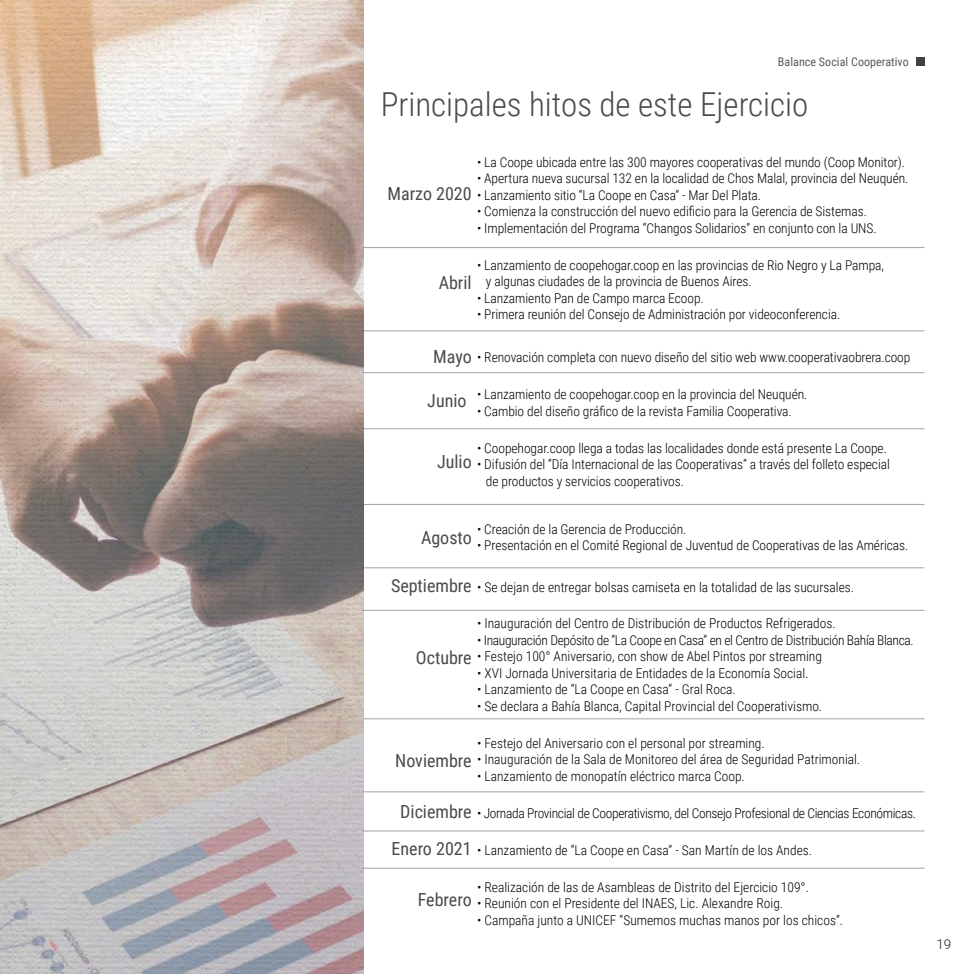
<style>
.page{position:relative;width:974px;height:974px;background:#fff}
.page>*{position:absolute;margin:0;border:0;box-sizing:border-box;transform-origin:0 0}
.t1{font:300 33px "Roboto Condensed";color:#4a4a49}
.t2{font:18px/37.2px "Roboto Condensed";color:#4a4a49;text-align:center}
.t3{font:300 13.5px/16.5px "Roboto Condensed";letter-spacing:-.005em;color:#000}
.t4{font:300 13.5px "Roboto Condensed";letter-spacing:-.025em;color:#000}
.t5{font:300 13.5px "Roboto";color:#221f20}
.t6{font:12px "Roboto Condensed";letter-spacing:.005em;color:#59595b}
</style>
<div class="page">
<div style="left:916px;top:58px;width:8px;height:8px;background:#414142"></div>
<img style="left:0;top:0;width:363px;height:974px">
<hr style="left:363px;top:247px;width:561px;height:1px;background:#a3a3a3">
<hr style="left:363px;top:330px;width:561px;height:1px;background:#a3a3a3">
<hr style="left:363px;top:372px;width:561px;height:1px;background:#a3a3a3">
<hr style="left:363px;top:428px;width:561px;height:1px;background:#a3a3a3">
<hr style="left:363px;top:504px;width:561px;height:1px;background:#a3a3a3">
<hr style="left:363px;top:567px;width:561px;height:1px;background:#a3a3a3">
<hr style="left:363px;top:610px;width:561px;height:1px;background:#a3a3a3">
<hr style="left:363px;top:718px;width:561px;height:1px;background:#a3a3a3">
<hr style="left:363px;top:791px;width:561px;height:1px;background:#a3a3a3">
<hr style="left:363px;top:830px;width:561px;height:1px;background:#a3a3a3">
<hr style="left:363px;top:868px;width:561px;height:1px;background:#a3a3a3">
<p class="t6" style="left:778px;top:53px;width:132px">Balance Social Cooperativo</p>
<h1 class="t1" style="left:381px;top:81px;width:429px">Principales hitos de este Ejercicio</h1>
<p class="t3" style="left:477px;top:153px;width:429px">• La Coope ubicada entre las 300 mayores cooperativas del mundo (Coop Monitor).</p>
<p class="t3" style="left:477px;top:170px;width:433px">• Apertura nueva sucursal 132 en la localidad de Chos Malal, provincia del Neuquén.</p>
<p class="t3" style="left:477px;top:186px;width:285px">• Lanzamiento sitio “La Coope en Casa” - Mar Del Plata.</p>
<p class="t3" style="left:477px;top:203px;width:391px">• Comienza la construcción del nuevo edificio para la Gerencia de Sistemas.</p>
<p class="t3" style="left:477px;top:219px;width:401px">• Implementación del Programa “Changos Solidarios” en conjunto con la UNS.</p>
<h2 class="t2" style="left:387px;top:174px;width:86px">Marzo 2020</h2>
<p class="t3" style="left:486px;top:256px;width:399px;text-indent:-9px">• Lanzamiento de coopehogar.coop en las provincias de Rio Negro y La Pampa, y algunas ciudades de la provincia de Buenos Aires.</p>
<p class="t3" style="left:477px;top:289px;width:228px">• Lanzamiento Pan de Campo marca Ecoop.</p>
<p class="t3" style="left:477px;top:306px;width:365px">• Primera reunión del Consejo de Administración por videoconferencia.</p>
<h2 class="t2" style="left:439px;top:264px;width:34px">Abril</h2>
<h2 class="t2" style="left:433px;top:337px;width:40px">Mayo</h2>
<p class="t3" style="left:477px;top:348px;width:435px">• Renovación completa con nuevo diseño del sitio web www.cooperativaobrera.coop</p>
<h2 class="t2" style="left:427px;top:381px;width:41px">Junio</h2>
<p class="t3" style="left:477px;top:385px;width:332px">• Lanzamiento de coopehogar.coop en la provincia del Neuquén.</p>
<p class="t3" style="left:477px;top:402px;width:316px">• Cambio del diseño gráfico de la revista Familia Cooperativa.</p>
<p class="t3" style="left:477px;top:439px;width:411px">• Coopehogar.coop llega a todas las localidades donde está presente La Coope.</p>
<p class="t3" style="left:486px;top:455px;width:405px;text-indent:-9px">• Difusión del “Día Internacional de las Cooperativas” a través del folleto especial de productos y servicios cooperativos.</p>
<h2 class="t2" style="left:437px;top:442px;width:36px">Julio</h2>
<p class="t3" style="left:477px;top:520px;width:211px">• Creación de la Gerencia de Producción.</p>
<p class="t3" style="left:477px;top:536px;width:433px">• Presentación en el Comité Regional de Juventud de Cooperativas de las Américas.</p>
<p class="t3" style="left:477px;top:579px;width:379px">• Se dejan de entregar bolsas camiseta en la totalidad de las sucursales.</p>
<p class="t3" style="left:477px;top:615px;width:360px">• Inauguración del Centro de Distribución de Productos Refrigerados.</p>
<p class="t4" style="left:477px;top:630px;width:438px">• Inauguración Depósito de “La Coope en Casa” en el Centro de Distribución Bahía Blanca.</p>
<p class="t3" style="left:477px;top:648px;width:346px">• Festejo 100° Aniversario, con show de Abel Pintos por streaming</p>
<p class="t3" style="left:477px;top:664px;width:333px">• XVI Jornada Universitaria de Entidades de la Economía Social.</p>
<p class="t3" style="left:477px;top:681px;width:260px">• Lanzamiento de “La Coope en Casa” - Gral Roca.</p>
<p class="t3" style="left:477px;top:697px;width:347px">• Se declara a Bahía Blanca, Capital Provincial del Cooperativismo.</p>
<p class="t3" style="left:477px;top:734px;width:289px">• Festejo del Aniversario con el personal por streaming.</p>
<p class="t3" style="left:477px;top:751px;width:385px">• Inauguración de la Sala de Monitoreo del área de Seguridad Patrimonial.</p>
<p class="t3" style="left:477px;top:767px;width:269px">• Lanzamiento de monopatín eléctrico marca Coop.</p>
<p class="t4" style="left:477px;top:803px;width:440px">• Jornada Provincial de Cooperativismo, del Consejo Profesional de Ciencias Económicas.</p>
<p class="t3" style="left:477px;top:841px;width:337px">• Lanzamiento de “La Coope en Casa” - San Martín de los Andes.</p>
<p class="t3" style="left:477px;top:878px;width:333px">• Realización de las de Asambleas de Distrito del Ejercicio 109°.</p>
<p class="t3" style="left:477px;top:894px;width:308px">• Reunión con el Presidente del INAES, Lic. Alexandre Roig.</p>
<p class="t3" style="left:477px;top:911px;width:367px">• Campaña junto a UNICEF “Sumemos muchas manos por los chicos”.</p>
<h2 class="t2" style="left:421px;top:519px;width:52px">Agosto</h2>
<h2 class="t2" style="left:391px;top:566px;width:82px">Septiembre</h2>
<h2 class="t2" style="left:416px;top:638px;width:57px">Octubre</h2>
<h2 class="t2" style="left:395px;top:741px;width:78px">Noviembre</h2>
<h2 class="t2" style="left:391px;top:792px;width:82px">Diciembre<br>Enero 2021</h2>
<h2 class="t2" style="left:418px;top:880px;width:55px">Febrero</h2>
<p class="t5" style="left:936px;top:934px;width:17px">19</p>
</div>
